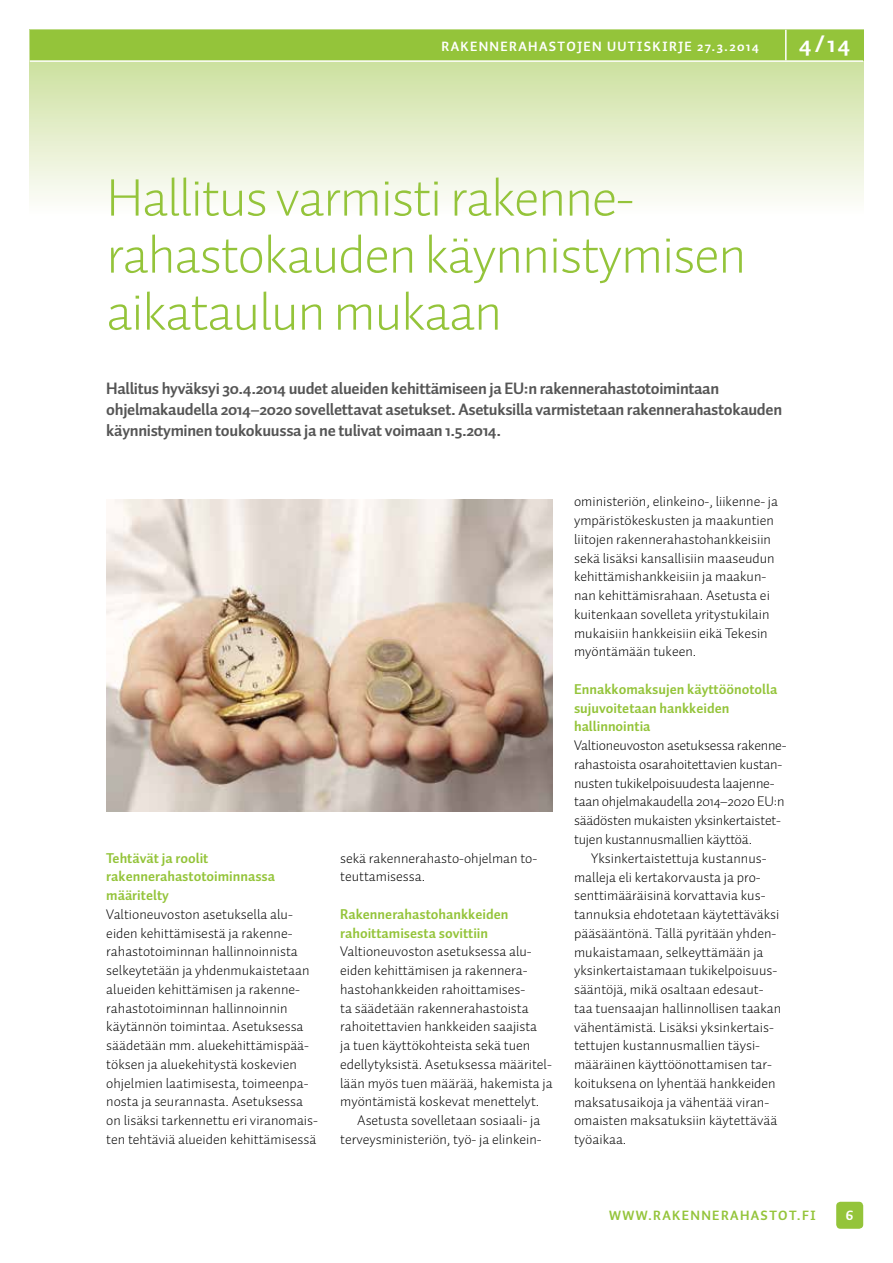
<style>
.page{position:relative;width:893px;height:1263px;background:#fff}
.page>*{position:absolute;margin:0;border:0;box-sizing:border-box;transform-origin:0 0}
.t1{font:300 54px/57px "Auto 3";letter-spacing:-.025em;color:#94c43a}
.t2{font:700 24px "Auto 3";color:#fff}
.t3{font:700 16.5px/21px "Auto 3";letter-spacing:-.02em;color:#555}
.t4{font:700 15px "Auto 3";color:#fff}
.t5{font:300 14.25px/18.8px "Auto 3";color:#000}
.t6{font:700 14.25px/18.8px "Auto 3";color:#94c43a}
.t7{font:700 13.5px "Auto 3";letter-spacing:.1em;color:#fff}
.t8{font:700 13.5px "Auto 3";letter-spacing:.1em;color:#94c43a}
</style>
<div class="page">
<svg style="left:30px;top:62px;width:833px;height:139px;background:#e3edca"></svg>
<div style="left:30px;top:30px;width:833px;height:30px;background:#94c43a"></div>
<div style="left:836px;top:1202px;width:27px;height:27px;background:#94c43a;border-radius:4px"></div>
<hr style="left:785px;top:30px;width:2px;height:30px;background:#fff">
<img style="left:106px;top:499px;width:447px;height:313px">
<p class="t7" style="left:441px;top:37px;width:319px">rakennerahastojen uutiskirje 27.3.2014</p>
<h2 class="t2" style="left:799px;top:29px;width:53px">4/14</h2>
<h1 class="t1" style="left:106px;top:168px;width:642px">Hallitus varmisti rakenne&shy;rahastokauden käynnistymisen aikataulun mukaan</h1>
<p class="t3" style="left:106px;top:378px;width:677px">Hallitus hyväksyi 30.4.2014 uudet alueiden kehittämiseen ja EU:n rakennerahastotoimintaan ohjelmakaudella 2014–2020 sovellettavat asetukset. Asetuksilla varmistetaan rakennerahastokauden käynnistyminen toukokuussa ja ne tulivat voimaan 1.5.2014.</p>
<p class="t6" style="left:106px;top:848px;width:170px">Tehtävät ja roolit rakennerahastotoiminnassa määritelty</p>
<p class="t5" style="left:106px;top:904px;width:213px">Valtioneuvoston asetuksella alu&shy;eiden kehittämisestä ja rakenne&shy;rahastotoiminnan hallinnoinnista selkeytetään ja yhdenmukaistetaan alueiden kehittämisen ja rakenne&shy;rahastotoiminnan hallinnoinnin käytännön toimintaa. Asetuksessa säädetään mm. aluekehittämispää&shy;töksen ja aluekehitystä koskevien ohjelmien laatimisesta, toimeenpa&shy;nosta ja seurannasta. Asetuksessa on lisäksi tarkennettu eri viranomais&shy;ten tehtäviä alueiden kehittämisessä</p>
<p class="t5" style="left:340px;top:848px;width:199px">sekä rakennerahasto-ohjelman to&shy;teuttamisessa.</p>
<p class="t6" style="left:340px;top:904px;width:170px">Rakennerahastohankkeiden rahoittamisesta sovittiin</p>
<p class="t5" style="left:340px;top:942px;width:193px">Valtioneuvoston asetuksessa alu-</p>
<p class="t5" style="left:340px;top:961px;width:189px">eiden kehittämisen ja rakennera-</p>
<p class="t5" style="left:340px;top:979px;width:187px">hastohankkeiden rahoittamises-</p>
<p class="t5" style="left:340px;top:998px;width:190px">ta säädetään rakennerahastoista</p>
<p class="t5" style="left:340px;top:1017px;width:199px">rahoitettavien hankkeiden saajista</p>
<p class="t5" style="left:340px;top:1036px;width:192px">ja tuen käyttökohteista sekä tuen</p>
<p class="t5" style="left:340px;top:1054px;width:213px">edellytyksistä. Asetuksessa määritel-</p>
<p class="t5" style="left:340px;top:1073px;width:214px">lään myös tuen määrää, hakemista ja</p>
<p class="t5" style="left:340px;top:1092px;width:201px">myöntämistä koskevat menettelyt.</p>
<p class="t5" style="left:357px;top:1111px;width:185px">Asetusta sovelletaan sosiaali- ja</p>
<p class="t5" style="left:340px;top:1129px;width:203px">terveysministeriön, työ- ja elinkein-</p>
<p class="t5" style="left:574px;top:492px;width:206px">oministeriön, elinkeino-, liikenne- ja ympäristökeskusten ja maakuntien liitojen rakennerahastohankkeisiin sekä lisäksi kansallisiin maaseudun kehittämishankkeisiin ja maakun&shy;nan kehittämisrahaan. Asetusta ei kuitenkaan sovelleta yritystukilain mukaisiin hankkeisiin eikä Tekesin myöntämään tukeen.</p>
<p class="t6" style="left:574px;top:679px;width:205px">Ennakkomaksujen käyttöönotolla sujuvoitetaan hankkeiden hallinnointia</p>
<p class="t5" style="left:574px;top:736px;width:214px">Valtioneuvoston asetuksessa rakenne&shy;rahastoista osarahoitettavien kustan&shy;nusten tukikelpoisuudesta laajenne&shy;taan ohjelmakaudella 2014–2020 EU:n säädösten mukaisten yksinkertaistet&shy;tujen kustannusmallien käyttöä.</p>
<p class="t5" style="left:574px;top:848px;width:209px;text-indent:17px">Yksinkertaistettuja kustannus&shy;malleja eli kertakorvausta ja pro&shy;senttimääräisinä korvattavia kus&shy;tannuksia ehdotetaan käytettäväksi pääsääntönä. Tällä pyritään yhden&shy;mukaistamaan, selkeyttämään ja yksinkertaistamaan tukikelpoisuus&shy;sääntöjä, mikä osaltaan edesaut&shy;taa tuensaajan hallinnollisen taakan vähentämistä. Lisäksi yksinkertais&shy;tettujen kustannusmallien täysi&shy;määräinen käyttöönottamisen tar&shy;koituksena on lyhentää hankkeiden maksatusaikoja ja vähentää viran&shy;omaisten maksatuksiin käytettävää työaikaa.</p>
<p class="t8" style="left:609px;top:1207px;width:208px">www.Rakennerahastot.fi</p>
<p class="t4" style="left:846px;top:1205px;width:9px">6</p>
</div>
